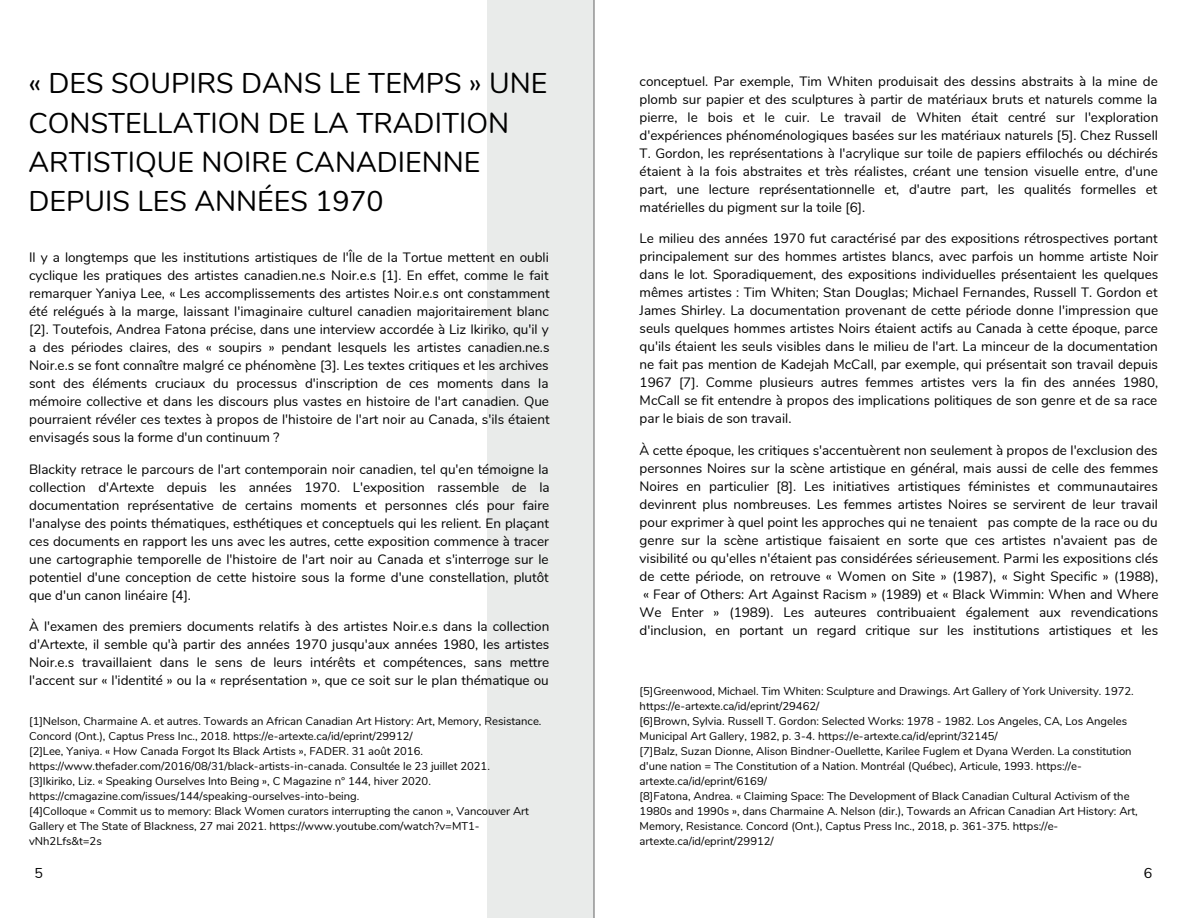
<style>
.page{position:relative;width:1188px;height:918px;background:#fff}
.page>*{position:absolute;margin:0;border:0;box-sizing:border-box;transform-origin:0 0}
.t1{font:28.5px/39.3px "Nunito";color:#000}
.t2{font:14.25px "Nunito";color:#000}
.t3{font:13.5px/18px "Nunito";color:#000;text-align:justify}
.t4{font:11.25px/15px "Nunito";color:#000}
</style>
<div class="page">
<hr style="left:593px;top:0;width:2px;height:918px;background:#737373">
<p class="t1" style="left:29px;top:64px;width:520px">« DES SOUPIRS DANS LE TEMPS » UNE<br>CONSTELLATION DE LA TRADITION<br>ARTISTIQUE NOIRE CANADIENNE<br>DEPUIS LES ANNÉES 1970</p>
<p class="t3" style="left:29px;top:249px;width:522px">Il y a longtemps que les institutions artistiques de l'Île de la Tortue mettent en oubli cyclique les pratiques des artistes canadien.ne.s Noir.e.s [1]. En effet, comme le fait remarquer Yaniya Lee, « Les accomplissements des artistes Noir.e.s ont constamment été relégués à la marge, laissant l'imaginaire culturel canadien majoritairement blanc [2]. Toutefois, Andrea Fatona précise, dans une interview accordée à Liz Ikiriko, qu'il y a des périodes claires, des « soupirs » pendant lesquels les artistes canadien.ne.s Noir.e.s se font connaître malgré ce phénomène [3]. Les textes critiques et les archives sont des éléments cruciaux du processus d'inscription de ces moments dans la mémoire collective et dans les discours plus vastes en histoire de l'art canadien. Que pourraient révéler ces textes à propos de l'histoire de l'art noir au Canada, s'ils étaient envisagés sous la forme d'un continuum ?</p>
<p class="t3" style="left:29px;top:460px;width:522px">Blackity retrace le parcours de l'art contemporain noir canadien, tel qu'en témoigne la collection d'Artexte depuis les années 1970. L'exposition rassemble de la documentation représentative de certains moments et personnes clés pour faire l'analyse des points thématiques, esthétiques et conceptuels qui les relient. En plaçant ces documents en rapport les uns avec les autres, cette exposition commence à tracer une cartographie temporelle de l'histoire de l'art noir au Canada et s'interroge sur le potentiel d'une conception de cette histoire sous la forme d'une constellation, plutôt que d'un canon linéaire [4].</p>
<p class="t3" style="left:29px;top:618px;width:522px">À l'examen des premiers documents relatifs à des artistes Noir.e.s dans la collection d'Artexte, il semble qu'à partir des années 1970 jusqu'aux années 1980, les artistes Noir.e.s travaillaient dans le sens de leurs intérêts et compétences, sans mettre l'accent sur « l'identité » ou la « représentation », que ce soit sur le plan thématique ou</p>
<p class="t4" style="left:29px;top:713px;width:514px">[1]Nelson, Charmaine A. et autres. Towards an African Canadian Art History: Art, Memory, Resistance.<br>Concord (Ont.), Captus Press Inc., 2018. https://e-artexte.ca/id/eprint/29912/</p>
<p class="t4" style="left:29px;top:743px;width:462px">[2]Lee, Yaniya. « How Canada Forgot Its Black Artists », FADER. 31 août 2016. https://www.thefader.com/2016/08/31/black-artists-in-canada. Consultée le 23 juillet 2021.</p>
<p class="t4" style="left:29px;top:773px;width:403px">[3]Ikiriko, Liz. « Speaking Ourselves Into Being », C Magazine n° 144, hiver 2020. https://cmagazine.com/issues/144/speaking-ourselves-into-being.</p>
<p class="t4" style="left:29px;top:803px;width:501px">[4]Colloque « Commit us to memory: Black Women curators interrupting the canon », Vancouver Art<br>Gallery et The State of Blackness, 27 mai 2021. https://www.youtube.com/watch?v=MT1- vNh2Lfs&amp;t=2s</p>
<p class="t3" style="left:640px;top:72px;width:520px">conceptuel. Par exemple, Tim Whiten produisait des dessins abstraits à la mine de plomb sur papier et des sculptures à partir de matériaux bruts et naturels comme la pierre, le bois et le cuir. Le travail de Whiten était centré sur l'exploration d'expériences phénoménologiques basées sur les matériaux naturels [5]. Chez Russell T. Gordon, les représentations à l'acrylique sur toile de papiers effilochés ou déchirés étaient à la fois abstraites et très réalistes, créant une tension visuelle entre, d'une part, une lecture représentationnelle et, d'autre part, les qualités formelles et matérielles du pigment sur la toile [6].</p>
<p class="t3" style="left:640px;top:230px;width:520px">Le milieu des années 1970 fut caractérisé par des expositions rétrospectives portant principalement sur des hommes artistes blancs, avec parfois un homme artiste Noir dans le lot. Sporadiquement, des expositions individuelles présentaient les quelques mêmes artistes : Tim Whiten; Stan Douglas; Michael Fernandes, Russell T. Gordon et James Shirley. La documentation provenant de cette période donne l'impression que seuls quelques hommes artistes Noirs étaient actifs au Canada à cette époque, parce qu'ils étaient les seuls visibles dans le milieu de l'art. La minceur de la documentation ne fait pas mention de Kadejah McCall, par exemple, qui présentait son travail depuis 1967 [7]. Comme plusieurs autres femmes artistes vers la fin des années 1980, McCall se fit entendre à propos des implications politiques de son genre et de sa race par le biais de son travail.</p>
<p class="t3" style="left:640px;top:441px;width:520px">À cette époque, les critiques s'accentuèrent non seulement à propos de l'exclusion des personnes Noires sur la scène artistique en général, mais aussi de celle des femmes Noires en particulier [8]. Les initiatives artistiques féministes et communautaires devinrent plus nombreuses. Les femmes artistes Noires se servirent de leur travail pour exprimer à quel point les approches qui ne tenaient pas compte de la race ou du genre sur la scène artistique faisaient en sorte que ces artistes n'avaient pas de visibilité ou qu'elles n'étaient pas considérées sérieusement. Parmi les expositions clés de cette période, on retrouve « Women on Site » (1987), « Sight Specific » (1988), « Fear of Others: Art Against Racism » (1989) et « Black Wimmin: When and Where We Enter » (1989). Les auteures contribuaient également aux revendications d'inclusion, en portant un regard critique sur les institutions artistiques et les</p>
<p class="t4" style="left:640px;top:683px;width:496px">[5]Greenwood, Michael. Tim Whiten: Sculpture and Drawings. Art Gallery of York University. 1972. https://e-artexte.ca/id/eprint/29462/</p>
<p class="t4" style="left:640px;top:713px;width:489px">[6]Brown, Sylvia. Russell T. Gordon: Selected Works: 1978 - 1982. Los Angeles, CA, Los Angeles<br>Municipal Art Gallery, 1982, p. 3-4. https://e-artexte.ca/id/eprint/32145/</p>
<p class="t4" style="left:640px;top:743px;width:493px">[7]Balz, Suzan Dionne, Alison Bindner-Ouellette, Karilee Fuglem et Dyana Werden. La constitution d'une nation = The Constitution of a Nation. Montréal (Québec), Articule, 1993. https://e&shy;artexte.ca/id/eprint/6169/</p>
<p class="t4" style="left:640px;top:788px;width:500px">[8]Fatona, Andrea. « Claiming Space: The Development of Black Canadian Cultural Activism of the 1980s and 1990s », dans Charmaine A. Nelson (dir.), Towards an African Canadian Art History: Art, Memory, Resistance. Concord (Ont.), Captus Press Inc., 2018, p. 361-375. https://e&shy;artexte.ca/id/eprint/29912/</p>
<p class="t2" style="left:34px;top:863px;width:10px">5</p>
<p class="t2" style="left:1144px;top:863px;width:10px">6</p>
</div>
